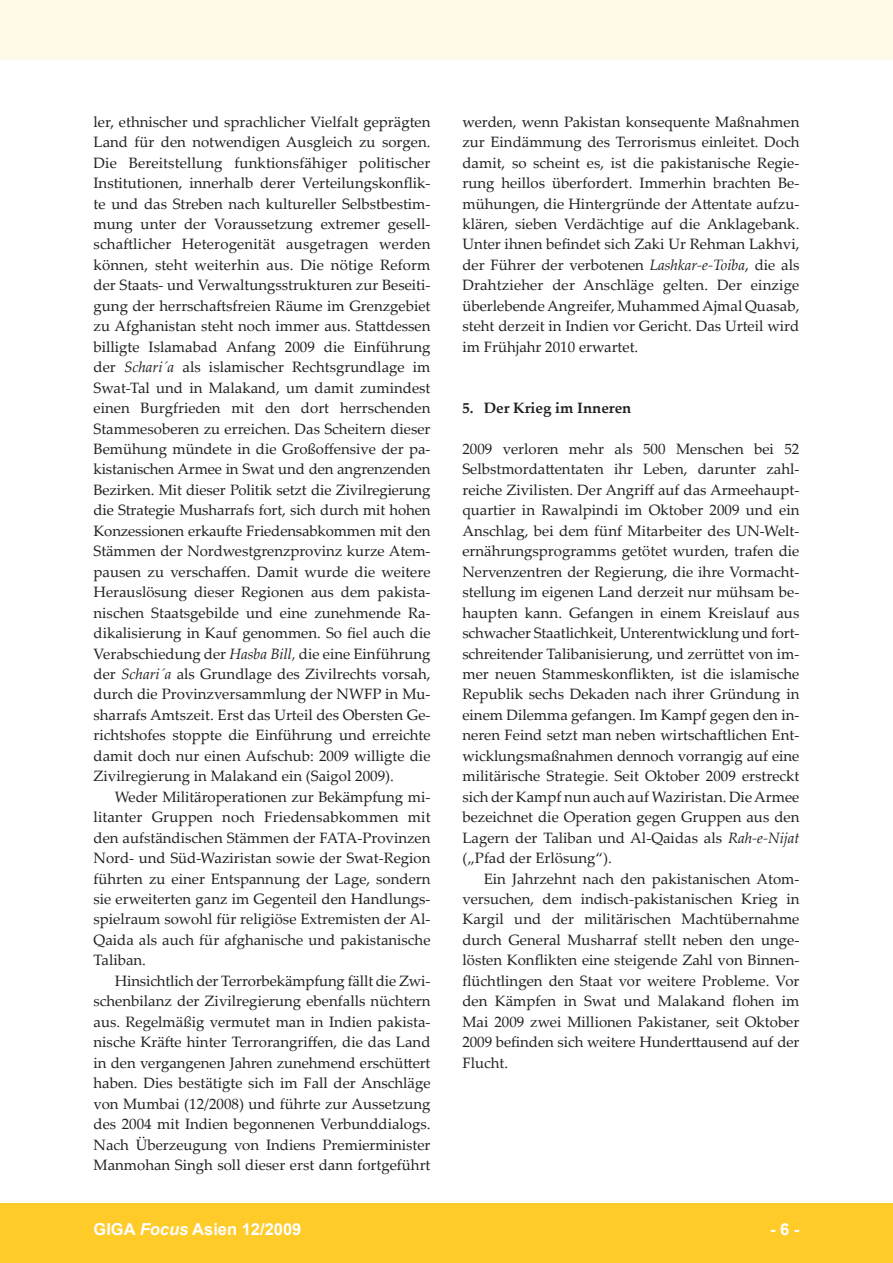
<style>
.page{position:relative;width:893px;height:1263px;background:#fff}
.page>*{position:absolute;margin:0;border:0;box-sizing:border-box;transform-origin:0 0}
.t1{font:700 16.5px "Arial";color:#fff}
.t2{font:15px/20.4px "Palatino Linotype";color:#231f20;text-align:justify}
.t3{font:700 15px "Palatino Linotype";color:#231f20}
.s1{font-style:italic}
</style>
<div class="page">
<div style="left:0;top:1203px;width:893px;height:60px;background:#fecb29"></div>
<div style="left:0;top:0;width:893px;height:60px;background:#fef9e9"></div>
<p class="t2" style="left:94px;top:111px;width:338px">ler, ethnischer und sprachlicher Vielfalt geprägten Land für den notwendigen Ausgleich zu sorgen.<br>Die Bereitstellung funktionsfähiger politischer In-sti-tutionen, innerhalb derer Verteilungskonflik&shy;te und das Streben nach kultureller Selbstbestim&shy;mung unter der Voraussetzung extremer gesell&shy;schaftlicher Heterogenität ausgetragen werden kön-nen, steht weiterhin aus. Die nötige Re-form der Staats- und Ver-waltungsstrukturen zur Beseiti&shy;gung der herrschaftsfreien Räume im Grenzgebiet zu Afghanistan steht noch immer aus. Stattdessen bil-ligte Islamabad Anfang 2009 die Einführung der <span class="s1">Schari´a</span> als islamischer Rechtsgrundlage im Swat-Tal und in Malakand, um damit zumindest einen Burgfrieden mit den dort herrschenden Stammesoberen zu erreichen. Das Scheitern dieser Bemühung mündete in die Großoffensive der pa&shy;kistanischen Armee in Swat und den angren-zen-den Bezirken. Mit dieser Politik setzt die Zivilregierung die Strategie Musharrafs fort, sich durch mit ho-hen Konzessionen erkaufte Friedensabkommen mit den Stämmen der Nordwestgrenzprovinz kurze A-tem&shy;pausen zu verschaffen. Damit wurde die weitere Herauslösung dieser Regionen aus dem pakista&shy;nischen Staatsgebilde und eine zunehmende Ra&shy;dikalisierung in Kauf genommen. So fiel auch die Verabschiedung der <span class="s1">Hasba Bill,</span> die eine Einführung der <span class="s1">Schari´a</span> als Grundlage des Zivilrechts vorsah, durch die Provinzversammlung der NWFP in Mu&shy;sharrafs Amtszeit. Erst das Urteil des Obersten Ge&shy;richtshofes stoppte die Einführung und erreichte damit doch nur einen Aufschub: 2009 willigte die Zi-vilregierung in Malakand ein (Saigol 2009).</p>
<p class="t2" style="left:94px;top:786px;width:338px;text-indent:21px">Weder Militäroperationen zur Bekämpfung mi&shy;li-tanter Gruppen noch Friedensabkommen mit den auf-ständischen Stämmen der FATA-Pro-vin-zen Nord- und Süd-Waziristan sowie der Swat-Region führ-ten zu einer Ent-spannung der La-ge, sondern sie erweiterten ganz im Gegenteil den Hand-lungs&shy;spielraum sowohl für religiöse Extremisten der Al-Qaida als auch für afghanische und pakistanische Taliban.</p>
<p class="t2" style="left:94px;top:970px;width:338px;text-indent:21px">Hinsichtlich der Terrorbekämpfung fällt die Zwi&shy;schenbilanz der Zivilregierung ebenfalls nüchtern aus. Regelmäßig vermutet man in Indien pakista&shy;nische Kräfte hinter Terrorangriffen, die das Land in den vergangenen Jahren zunehmend erschüttert haben. Dies bestätigte sich im Fall der Anschläge von Mumbai (12/2008) und führte zur Aussetzung des 2004 mit Indien begonnenen Verbunddialogs.<br>Nach Überzeugung von Indiens Premierminister Manmohan Singh soll dieser erst dann fortgeführt</p>
<p class="t2" style="left:462px;top:111px;width:338px">werden, wenn Pakistan konsequente Maßnahmen zur Eindämmung des Terrorismus einleitet. Doch damit, so scheint es, ist die pakistanische Re-gie&shy;rung heillos überfordert. Immerhin brachten Be&shy;mü-hungen, die Hintergründe der Attentate aufzu&shy;klären, sieben Verdächtige auf die Anklagebank.<br>Unter ihnen befindet sich Zaki Ur Rehman Lakhvi, der Führer der verbotenen <span class="s1">Lashkar-e-Toiba</span>, die als Drahtzieher der Anschläge gelten. Der einzige ü-berlebende Angreifer, Muhammed Ajmal Quasab, steht derzeit in Indien vor Gericht. Das Urteil wird im Frühjahr 2010 erwartet.</p>
<p class="t3" style="left:462px;top:397px;width:171px">5. Der Krieg im Inneren</p>
<p class="t2" style="left:462px;top:438px;width:338px">2009 verloren mehr als 500 Menschen bei 52<br>Selbstmordattentaten ihr Leben, darunter zahl&shy;reiche Zivilisten. Der Angriff auf das Armee-haupt&shy;quartier in Rawalpindi im Oktober 2009 und ein Anschlag, bei dem fünf Mitarbeiter des UN-Welt&shy;ernährungsprogramms getötet wurden, trafen die Nervenzentren der Regierung, die ihre Vor-macht&shy;stellung im eigenen Land derzeit nur mühsam be&shy;haupten kann. Gefangen in einem Kreislauf aus schwacher Staatlichkeit, Unterentwicklung und fort&shy;schreitender Talibanisierung, und zerrüttet von im&shy;mer neuen Stammeskonflikten, ist die islamische Re-pu-blik sechs Dekaden nach ihrer Gründung in ei-nem Di-lemma gefangen. Im Kampf gegen den in&shy;neren Feind setzt man neben wirtschaftlichen Ent&shy;wick-lungsmaßnahmen dennoch vorrangig auf eine mi-litärische Strategie. Seit Oktober 2009 erstreckt sich der Kampf nun auch auf Waziristan. Die Armee be-zeichnet die Operation gegen Gruppen aus den Lagern der Taliban und Al-Qaidas als <span class="s1">Rah-e-Nijat </span>(„Pfad der Erlösung“).</p>
<p class="t2" style="left:462px;top:868px;width:338px;text-indent:21px">Ein Jahrzehnt nach den pakistanischen Atom&shy;ver-suchen, dem indisch-pakistanischen Krieg in Kar-gil und der militärischen Machtübernahme durch General Musharraf stellt neben den unge&shy;lös-ten Konflikten eine steigende Zahl von Bin-nen&shy;flücht-lingen den Staat vor weitere Probleme. Vor den Kämp-fen in Swat und Malakand flohen im Mai 2009 zwei Millionen Pakistaner, seit Oktober 2009 befinden sich weitere Hunderttausend auf der Flucht.</p>
<p class="t1" style="left:94px;top:1218px;width:209px">GIGA <span class="s1">Focus</span> Asien 12/2009</p>
<p class="t1" style="left:770px;top:1218px;width:31px">- -</p>
</div>
